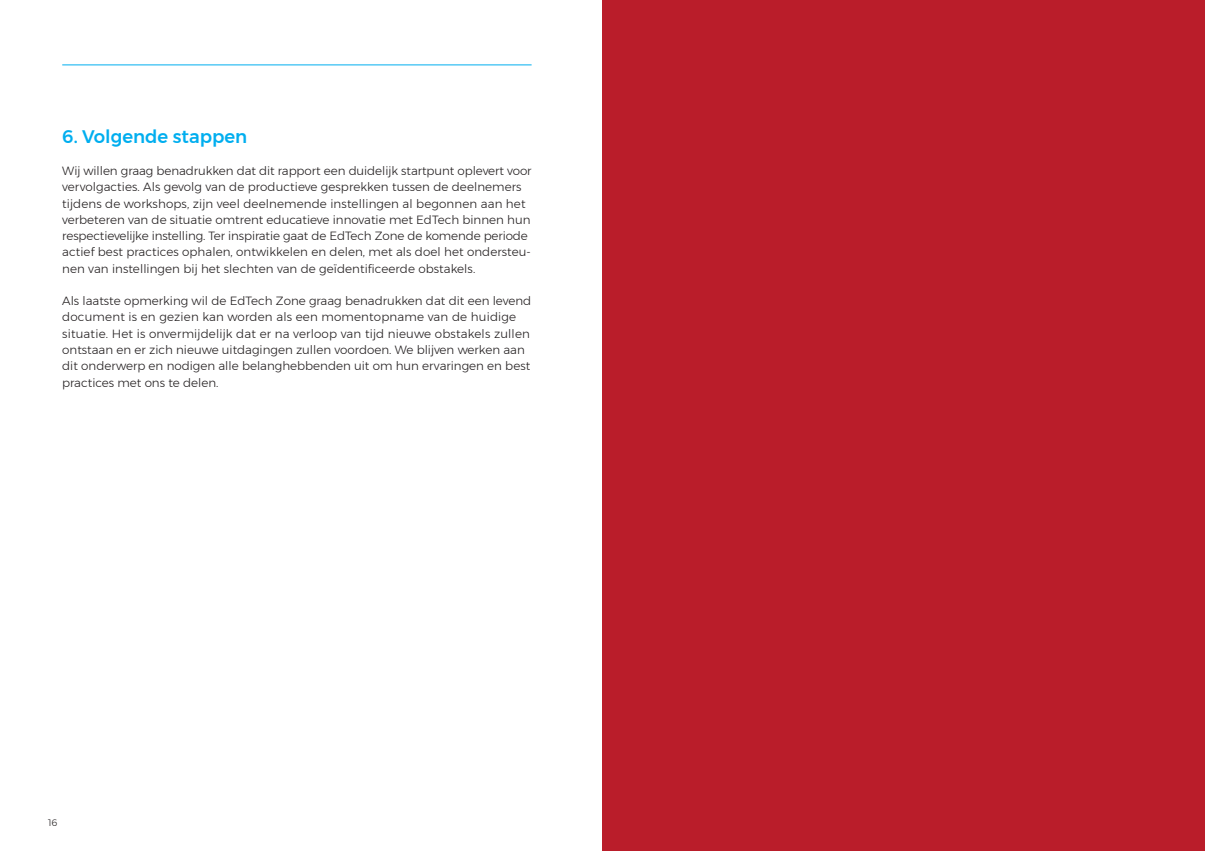
<style>
.page{position:relative;width:1205px;height:851px;background:#fff}
.page>*{position:absolute;margin:0;border:0;box-sizing:border-box;transform-origin:0 0}
.t1{font:500 18.12px "Montserrat";color:#00aeef}
.t2{font:300 11.88px/16.2px "Montserrat";color:#231f20}
.t3{font:300 9.38px "Montserrat";color:#231f20}
</style>
<div class="page">
<hr style="left:62px;top:65px;width:469px;height:1px;background:#00aeef">
<div style="left:602px;top:0;width:603px;height:850px;background:#ba1d2a"></div>
<p class="t1" style="left:62px;top:122px;width:186px">6. Volgende stappen</p>
<p class="t2" style="left:62px;top:162px;width:471px">Wij willen graag benadrukken dat dit rapport een duidelijk startpunt oplevert voor vervolgacties. Als gevolg van de productieve gesprekken tussen de deelnemers tijdens de workshops, zijn veel deelnemende instellingen al begonnen aan het verbeteren van de situatie omtrent educatieve innovatie met EdTech binnen hun respectievelijke instelling. Ter inspiratie gaat de EdTech Zone de komende periode actief best practices ophalen, ontwikkelen en delen, met als doel het ondersteu&shy;nen van instellingen bij het slechten van de geïdentificeerde obstakels.</p>
<p class="t2" style="left:62px;top:292px;width:470px">Als laatste opmerking wil de EdTech Zone graag benadrukken dat dit een levend document is en gezien kan worden als een momentopname van de huidige situatie. Het is onvermijdelijk dat er na verloop van tijd nieuwe obstakels zullen ontstaan en er zich nieuwe uitdagingen zullen voordoen. We blijven werken aan dit onderwerp en nodigen alle belanghebbenden uit om hun ervaringen en best practices met ons te delen.</p>
<p class="t3" style="left:48px;top:815px;width:11px">16</p>
</div>
